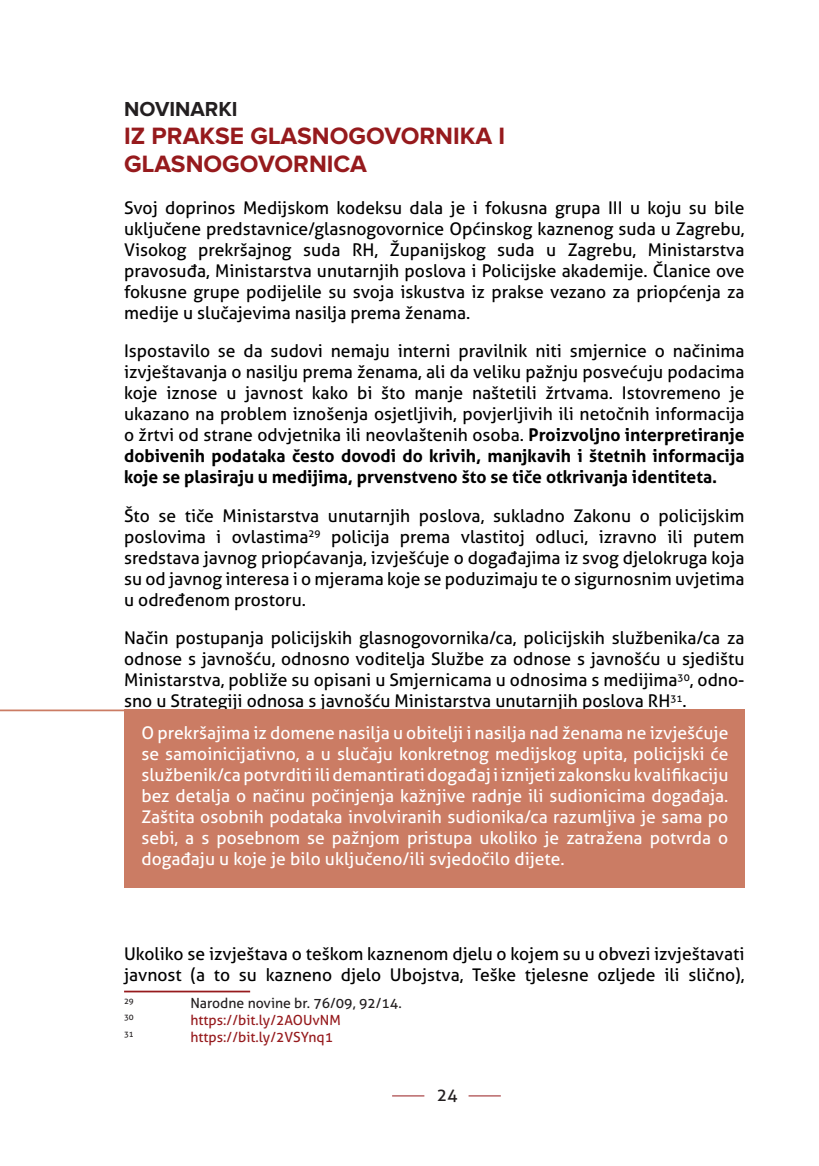
<style>
.page{position:relative;width:819px;height:1166px;background:#fff}
.page>*{position:absolute;margin:0;border:0;box-sizing:border-box;transform-origin:0 0}
.t1{font:700 24.5px/28px "Proxima Nova";color:#961a1d}
.t2{font:700 21px "Proxima Nova";color:#231f20}
.t3{font:17.5px/21px "Aller";color:#000;text-align:justify}
.t4{font:17.5px/21px "Aller";color:#fff;text-align:justify}
.t5{font:17.5px "Aller";color:#231f20}
.t6{font:14px "Aller";color:#961a1d}
.t7{font:14px "Aller";color:#231f20}
.t8{font:8.22px "Aller";color:#231f20}
.s1{font-weight:700}
</style>
<div class="page">
<hr style="left:124px;top:990px;width:126px;height:2px;background:#961a1d">
<hr style="left:392px;top:1095px;width:32px;height:1px;background:#961a1d">
<hr style="left:468px;top:1095px;width:33px;height:1px;background:#961a1d">
<div style="left:124px;top:709px;width:620px;height:179px;background:#cb7c64"></div>
<hr style="left:0;top:709px;width:227px;height:2px;background:#cb7c64">
<p class="t2" style="left:124px;top:99px;width:115px">NOVINARKI</p>
<h1 class="t1" style="left:124px;top:123px;width:382px">IZ PRAKSE GLASNOGOVORNIKA I<br>GLASNOGOVORNICA</h1>
<p class="t3" style="left:124px;top:197px;width:622px">Svoj doprinos Medijskom kodeksu dala je i fokusna grupa III u koju su bile uključene predstavnice/glasnogovornice Općinskog kaznenog suda u Zagrebu, Visokog prekršajnog suda RH, Županijskog suda u Zagrebu, Ministarstva pravosuđa, Ministarstva unutarnjih poslova i Policijske akademije. Članice ove fokusne grupe podijelile su svoja iskustva iz prakse vezano za priopćenja za medije u slučajevima nasilja prema ženama.</p>
<p class="t3" style="left:124px;top:341px;width:622px">Ispostavilo se da sudovi nemaju interni pravilnik niti smjernice o načinima izvještavanja o nasilju prema ženama, ali da veliku pažnju posvećuju podacima koje iznose u javnost kako bi što manje naštetili žrtvama. Istovremeno je ukazano na problem iznošenja osjetljivih, povjerljivih ili netočnih informacija o žrtvi od strane odvjetnika ili neovlaštenih osoba. <span class="s1">Proizvoljno interpretiranje dobivenih podataka često dovodi do krivih, manjkavih i štetnih informacija koje se plasiraju u medijima, prvenstveno što se tiče otkrivanja identiteta.</span></p>
<p class="t3" style="left:124px;top:505px;width:622px">Što se tiče Ministarstva unutarnjih poslova, sukladno Zakonu o policijskim poslovima i ovlastima<sup>29</sup> policija prema vlastitoj odluci, izravno ili putem sredstava javnog priopćavanja, izvješćuje o događajima iz svog djelokruga koja su od javnog interesa i o mjerama koje se poduzimaju te o sigurnosnim uvjetima u određenom prostoru.</p>
<p class="t3" style="left:124px;top:628px;width:622px">Način postupanja policijskih glasnogovornika/ca, policijskih službenika/ca za odnose s javnošću, odnosno voditelja Službe za odnose s javnošću u sjedištu Ministarstva, pobliže su opisani u Smjernicama u odnosima s medijima<sup>30</sup>, odno&shy;sno u Strategiji odnosa s javnošću Ministarstva unutarnjih poslova RH<sup>31</sup>.</p>
<p class="t4" style="left:141px;top:722px;width:588px">O prekršajima iz domene nasilja u obitelji i nasilja nad ženama ne izvješćuje se samoinicijativno, a u slučaju konkretnog medijskog upita, policijski će službenik/ca potvrditi ili demantirati događaj i iznijeti zakonsku kvalifikaciju bez detalja o načinu počinjenja kažnjive radnje ili sudionicima događaja.<br>Zaštita osobnih podataka involviranih sudionika/ca razumljiva je sama po sebi, a s posebnom se pažnjom pristupa ukoliko je zatražena potvrda o događaju u koje je bilo uključeno/ili svjedočilo dijete.</p>
<p class="t3" style="left:124px;top:943px;width:622px">Ukoliko se izvještava o teškom kaznenom djelu o kojem su u obvezi izvještavati javnost (a to su kazneno djelo Ubojstva, Teške tjelesne ozljede ili slično),</p>
<p class="t8" style="left:124px;top:996px;width:11px">29</p>
<p class="t7" style="left:190px;top:995px;width:213px">Narodne novine br. 76/09, 92/14.</p>
<p class="t8" style="left:124px;top:1012px;width:11px">30</p>
<p class="t6" style="left:190px;top:1011px;width:152px">https://bit.ly/2AOUvNM</p>
<p class="t8" style="left:124px;top:1029px;width:11px">31</p>
<p class="t6" style="left:190px;top:1028px;width:144px">https://bit.ly/2VSYnq1</p>
<p class="t5" style="left:436px;top:1083px;width:22px">24</p>
</div>
